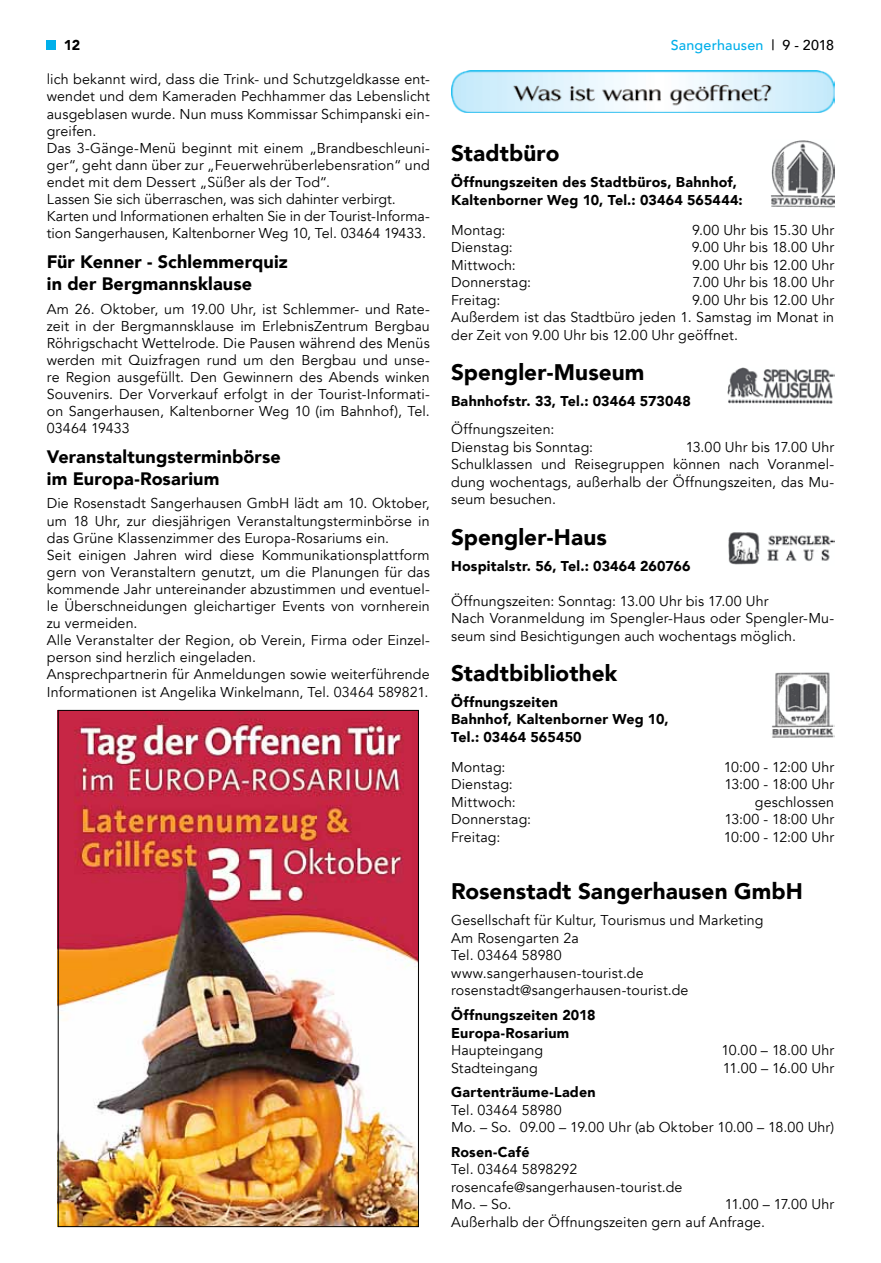
<style>
.page{position:relative;width:881px;height:1263px;background:#fff}
.page>*{position:absolute;margin:0;border:0;box-sizing:border-box;transform-origin:0 0}
.t1{font:900 22.5px "Avenir";letter-spacing:.005em;color:#000}
.t2{font:900 18px/21.6px "Avenir";letter-spacing:.005em;color:#000}
.t3{font:14.25px/17.1px "Avenir";letter-spacing:.01em;color:#000}
.t4{font:900 14.25px/17.5px "Avenir";letter-spacing:.015em;color:#000}
.t5{font:500 14.25px "Avenir";letter-spacing:.01em;color:#00afea}
.s1{color:#000}
</style>
<div class="page">
<div style="left:47px;top:40px;width:9px;height:9px;background:#00afea"></div>
<img style="left:451px;top:70px;width:382px;height:43px">
<img style="left:60px;top:712px;width:356px;height:513px">
<img style="left:771px;top:140px;width:62px;height:67px">
<img style="left:727px;top:367px;width:106px;height:36px">
<img style="left:728px;top:532px;width:105px;height:33px">
<img style="left:772px;top:672px;width:61px;height:66px">
<p class="t4" style="left:64px;top:36px;width:18px">12</p>
<p class="t5" style="left:670px;top:33px;width:165px">Sangerhausen <span class="s1">| 9 - 2018</span></p>
<p class="t3" style="left:47px;top:71px;width:384px">lich bekannt wird, dass die Trink- und Schutzgeldkasse ent&shy;wendet und dem Kameraden Pechhammer das Lebenslicht ausgeblasen wurde. Nun muss Kommissar Schimpanski ein&shy;greifen.<br>Das 3-Gänge-Menü beginnt mit einem „Brandbeschleuni&shy;ger“, geht dann über zur „Feuerwehrüberlebensration“ und endet mit dem Dessert „Süßer als der Tod“.<br>Lassen Sie sich überraschen, was sich dahinter verbirgt.<br>Karten und Informationen erhalten Sie in der Tourist-Informa&shy;tion Sangerhausen, Kaltenborner Weg 10, Tel. 03464 19433.</p>
<p class="t2" style="left:47px;top:251px;width:242px">Für Kenner - Schlemmerquiz in der Bergmannsklause</p>
<p class="t3" style="left:47px;top:300px;width:384px;text-align:justify">Am 26. Oktober, um 19.00 Uhr, ist Schlemmer- und Rate&shy;zeit in der Bergmannsklause im ErlebnisZentrum Bergbau Röhrigschacht Wettelrode. Die Pausen während des Menüs werden mit Quizfragen rund um den Bergbau und unse&shy;re Region ausgefüllt. Den Gewinnern des Abends winken Souvenirs. Der Vorverkauf erfolgt in der Tourist-Informati&shy;on Sangerhausen, Kaltenborner Weg 10 (im Bahnhof), Tel.<br>03464 19433</p>
<p class="t2" style="left:47px;top:446px;width:235px">Veranstaltungsterminbörse im Europa-Rosarium</p>
<p class="t3" style="left:47px;top:495px;width:384px">Die Rosenstadt Sangerhausen GmbH lädt am 10. Oktober, um 18 Uhr, zur diesjährigen Veranstaltungsterminbörse in das Grüne Klassenzimmer des Europa-Rosariums ein.<br>Seit einigen Jahren wird diese Kommunikationsplattform gern von Veranstaltern genutzt, um die Planungen für das kommende Jahr untereinander abzustimmen und eventuel&shy;le Überschneidungen gleichartiger Events von vornherein zu vermeiden.<br>Alle Veranstalter der Region, ob Verein, Firma oder Einzel&shy;person sind herzlich eingeladen.<br>Ansprechpartnerin für Anmeldungen sowie weiterführende Informationen ist Angelika Winkelmann, Tel. 03464 589821.</p>
<h1 class="t1" style="left:451px;top:134px;width:110px">Stadtbüro</h1>
<p class="t4" style="left:451px;top:173px;width:293px">Öffnungszeiten des Stadtbüros, Bahnhof,<br>Kaltenborner Weg 10, Tel.: 03464 565444:</p>
<p class="t3" style="left:451px;top:222px;width:56px">Montag:</p>
<p class="t3" style="left:692px;top:222px;width:143px">9.00 Uhr bis 15.30 Uhr</p>
<p class="t3" style="left:451px;top:239px;width:63px">Dienstag:</p>
<p class="t3" style="left:691px;top:239px;width:144px">9.00 Uhr bis 18.00 Uhr</p>
<p class="t3" style="left:451px;top:257px;width:66px">Mittwoch:</p>
<p class="t3" style="left:692px;top:257px;width:143px">9.00 Uhr bis 12.00 Uhr</p>
<p class="t3" style="left:451px;top:274px;width:81px">Donnerstag:</p>
<p class="t3" style="left:692px;top:274px;width:143px">7.00 Uhr bis 18.00 Uhr</p>
<p class="t3" style="left:451px;top:292px;width:51px">Freitag:</p>
<p class="t3" style="left:451px;top:291px;width:384px;line-height:17.5px;text-align:justify;text-indent:241px">9.00 Uhr bis 12.00 Uhr Außerdem ist das Stadtbüro jeden 1. Samstag im Monat in der Zeit von 9.00 Uhr bis 12.00 Uhr geöffnet.</p>
<h1 class="t1" style="left:451px;top:353px;width:195px">Spengler-Museum</h1>
<p class="t4" style="left:451px;top:392px;width:241px">Bahnhofstr. 33, Tel.: 03464 573048</p>
<p class="t3" style="left:451px;top:421px;width:143px;line-height:17.5px">Öffnungszeiten:<br>Dienstag bis Sonntag:</p>
<p class="t3" style="left:451px;top:438px;width:384px;line-height:17.5px;text-align:justify;text-indent:234px">13.00 Uhr bis 17.00 Uhr Schulklassen und Reisegruppen können nach Voranmel&shy;dung wochentags, außerhalb der Öffnungszeiten, das Mu&shy;seum besuchen.</p>
<h1 class="t1" style="left:451px;top:517px;width:157px">Spengler-Haus</h1>
<p class="t4" style="left:451px;top:556px;width:241px">Hospitalstr. 56, Tel.: 03464 260766</p>
<p class="t3" style="left:451px;top:592px;width:384px;line-height:17.5px">Öffnungszeiten: Sonntag: 13.00 Uhr bis 17.00 Uhr<br>Nach Voranmeldung im Spengler-Haus oder Spengler-Mu&shy;seum sind Besichtigungen auch wochentags möglich.</p>
<h1 class="t1" style="left:451px;top:654px;width:168px">Stadtbibliothek</h1>
<p class="t4" style="left:451px;top:693px;width:219px">Öffnungszeiten<br>Bahnhof, Kaltenborner Weg 10,<br>Tel.: 03464 565450</p>
<p class="t3" style="left:451px;top:758px;width:56px">Montag:</p>
<p class="t3" style="left:723px;top:758px;width:112px">10:00 - 12:00 Uhr</p>
<p class="t3" style="left:451px;top:776px;width:63px">Dienstag:</p>
<p class="t3" style="left:724px;top:776px;width:111px">13:00 - 18:00 Uhr</p>
<p class="t3" style="left:451px;top:793px;width:66px">Mittwoch:</p>
<p class="t3" style="left:754px;top:793px;width:81px">geschlossen</p>
<p class="t3" style="left:451px;top:811px;width:81px">Donnerstag:</p>
<p class="t3" style="left:724px;top:811px;width:111px">13:00 - 18:00 Uhr</p>
<p class="t3" style="left:451px;top:828px;width:51px">Freitag:</p>
<p class="t3" style="left:723px;top:828px;width:112px">10:00 - 12:00 Uhr</p>
<h1 class="t1" style="left:451px;top:872px;width:353px">Rosenstadt Sangerhausen GmbH</h1>
<p class="t3" style="left:451px;top:912px;width:314px;line-height:17.5px">Gesellschaft für Kultur, Tourismus und Marketing<br>Am Rosengarten 2a<br>Tel. 03464 58980<br>www.sangerhausen-tourist.de rosenstadt@sangerhausen-tourist.de</p>
<p class="t4" style="left:451px;top:1006px;width:146px">Öffnungszeiten 2018<br>Europa-Rosarium</p>
<p class="t3" style="left:451px;top:1042px;width:94px">Haupteingang</p>
<p class="t3" style="left:721px;top:1042px;width:114px">10.00 – 18.00 Uhr</p>
<p class="t3" style="left:451px;top:1059px;width:88px">Stadteingang</p>
<p class="t3" style="left:722px;top:1059px;width:113px">11.00 – 16.00 Uhr</p>
<p class="t4" style="left:451px;top:1083px;width:146px">Gartenträume-Laden</p>
<p class="t3" style="left:451px;top:1101px;width:384px;line-height:17.5px">Tel. 03464 58980<br>Mo. – So. 09.00 – 19.00 Uhr (ab Oktober 10.00 – 18.00 Uhr)</p>
<p class="t4" style="left:451px;top:1143px;width:80px">Rosen-Café</p>
<p class="t3" style="left:451px;top:1161px;width:233px;line-height:17.5px">Tel. 03464 5898292 rosencafe@sangerhausen-tourist.de<br>Mo. – So.</p>
<p class="t3" style="left:451px;top:1196px;width:384px;line-height:17.5px;text-indent:273px">11.00 – 17.00 Uhr<br>Außerhalb der Öffnungszeiten gern auf Anfrage.</p>
</div>
